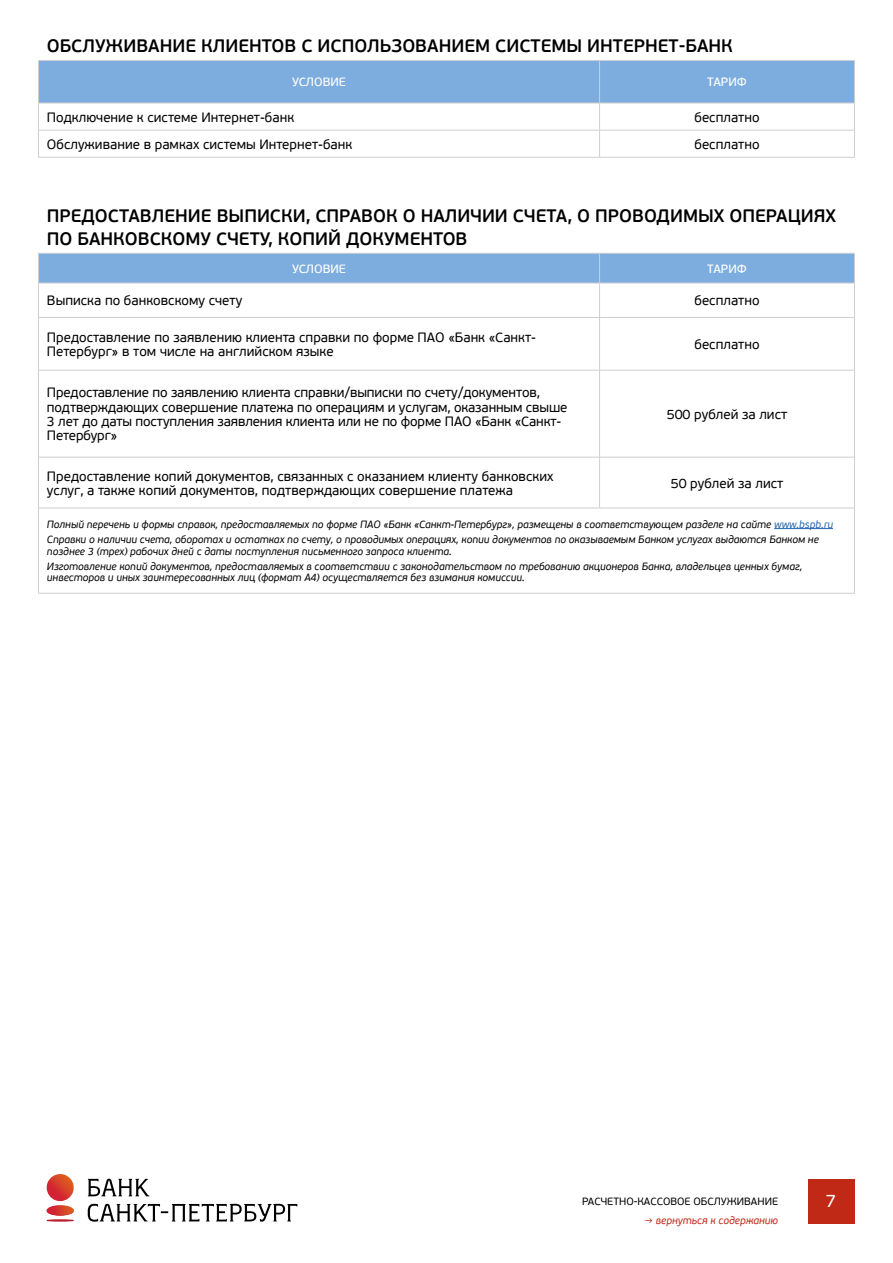
<style>
.page{position:relative;width:893px;height:1263px;background:#fff}
.page>*{position:absolute;margin:0;border:0;box-sizing:border-box;transform-origin:0 0}
.t1{font:600 18px/22.5px "PF Beau Sans Pro";color:#000}
.t2{font:18px "PF Beau Sans Pro";color:#fff}
.t3{font:13.5px/14.2px "PF Beau Sans Pro";color:#000}
.t4{font:12px "PF Beau Sans Pro Bbook";color:#fff}
.t5{font:italic 10.5px/15.5px "PF Beau Sans Pro";color:#000}
.t6{font:10.5px "PF Beau Sans Pro";color:#000}
.t7{font:italic 10.5px "PF Beau Sans Pro";color:#c02916}
.s1{color:#2666b0}
</style>
<div class="page">
<div style="left:808px;top:1179px;width:46px;height:45px;background:#c02916"></div>
<svg style="left:47px;top:1174px;width:27px;height:47px"></svg>
<svg style="left:88px;top:1179px;width:209px;height:42px"></svg>
<hr style="left:38px;top:157px;width:562px;height:1px;background:#cfcfcf">
<hr style="left:600px;top:157px;width:255px;height:1px;background:#cfcfcf">
<svg style="left:38px;top:60px;width:817px;height:97px"></svg>
<div style="left:39px;top:254px;width:815px;height:29px;background:#7dadde"></div>
<hr style="left:854px;top:508px;width:1px;height:85px;background:#cfcfcf">
<hr style="left:854px;top:253px;width:1px;height:30px;background:#cfcfcf">
<hr style="left:38px;top:593px;width:562px;height:1px;background:#cfcfcf">
<hr style="left:600px;top:593px;width:255px;height:1px;background:#cfcfcf">
<hr style="left:854px;top:283px;width:1px;height:34px;background:#cfcfcf">
<hr style="left:854px;top:318px;width:1px;height:52px;background:#cfcfcf">
<hr style="left:854px;top:370px;width:1px;height:87px;background:#cfcfcf">
<hr style="left:854px;top:457px;width:1px;height:51px;background:#cfcfcf">
<hr style="left:599px;top:253px;width:1px;height:30px;background:#cfcfcf">
<hr style="left:38px;top:253px;width:562px;height:1px;background:#cfcfcf">
<hr style="left:38px;top:253px;width:1px;height:30px;background:#cfcfcf">
<hr style="left:600px;top:253px;width:255px;height:1px;background:#cfcfcf">
<hr style="left:38px;top:283px;width:562px;height:1px;background:#cfcfcf">
<hr style="left:600px;top:283px;width:255px;height:1px;background:#cfcfcf">
<hr style="left:38px;top:283px;width:1px;height:34px;background:#cfcfcf">
<hr style="left:599px;top:283px;width:1px;height:34px;background:#cfcfcf">
<hr style="left:38px;top:318px;width:1px;height:52px;background:#cfcfcf">
<hr style="left:38px;top:370px;width:1px;height:87px;background:#cfcfcf">
<hr style="left:38px;top:317px;width:562px;height:1px;background:#cfcfcf">
<hr style="left:38px;top:370px;width:562px;height:1px;background:#cfcfcf">
<hr style="left:599px;top:318px;width:1px;height:52px;background:#cfcfcf">
<hr style="left:599px;top:370px;width:1px;height:87px;background:#cfcfcf">
<hr style="left:600px;top:317px;width:255px;height:1px;background:#cfcfcf">
<hr style="left:600px;top:370px;width:255px;height:1px;background:#cfcfcf">
<hr style="left:38px;top:457px;width:1px;height:51px;background:#cfcfcf">
<hr style="left:38px;top:457px;width:562px;height:1px;background:#cfcfcf">
<hr style="left:599px;top:457px;width:1px;height:51px;background:#cfcfcf">
<hr style="left:600px;top:457px;width:255px;height:1px;background:#cfcfcf">
<hr style="left:38px;top:508px;width:1px;height:85px;background:#cfcfcf">
<hr style="left:38px;top:508px;width:562px;height:1px;background:#cfcfcf">
<hr style="left:600px;top:508px;width:255px;height:1px;background:#cfcfcf">
<hr style="left:774px;top:528px;width:59px;height:1px;background:#2666b0">
<h1 class="t1" style="left:47px;top:35px;width:688px">ОБСЛУЖИВАНИЕ КЛИЕНТОВ С ИСПОЛЬЗОВАНИЕМ СИСТЕМЫ ИНТЕРНЕТ-БАНК</h1>
<p class="t4" style="left:292px;top:75px;width:56px">УСЛОВИЕ</p>
<p class="t4" style="left:707px;top:75px;width:41px">ТАРИФ</p>
<p class="t3" style="left:47px;top:110px;width:249px">Подключение к системе Интернет-банк</p>
<p class="t3" style="left:694px;top:110px;width:67px">бесплатно</p>
<p class="t3" style="left:47px;top:137px;width:307px">Обслуживание в рамках системы Интернет-банк</p>
<p class="t3" style="left:694px;top:137px;width:67px">бесплатно</p>
<h1 class="t1" style="left:47px;top:205px;width:791px">ПРЕДОСТАВЛЕНИЕ ВЫПИСКИ, СПРАВОК О НАЛИЧИИ СЧЕТА, О ПРОВОДИМЫХ ОПЕРАЦИЯХ<br>ПО БАНКОВСКОМУ СЧЕТУ, КОПИЙ ДОКУМЕНТОВ</h1>
<p class="t4" style="left:292px;top:261px;width:56px">УСЛОВИЕ</p>
<p class="t4" style="left:707px;top:261px;width:41px">ТАРИФ</p>
<p class="t3" style="left:47px;top:294px;width:197px">Выписка по банковскому счету</p>
<p class="t3" style="left:694px;top:294px;width:67px">бесплатно</p>
<p class="t3" style="left:47px;top:330px;width:491px">Предоставление по заявлению клиента справки по форме ПАО «Банк «Санкт-<br>Петербург» в том числе на английском языке</p>
<p class="t3" style="left:694px;top:337px;width:67px">бесплатно</p>
<p class="t3" style="left:47px;top:386px;width:522px">Предоставление по заявлению клиента справки/выписки по счету/документов, подтверждающих совершение платежа по операциям и услугам, оказанным свыше 3 лет до даты поступления заявления клиента или не по форме ПАО «Банк «Санкт-Петербург»</p>
<p class="t3" style="left:667px;top:407px;width:122px">500 рублей за лист</p>
<p class="t3" style="left:47px;top:469px;width:508px">Предоставление копий документов, связанных с оказанием клиенту банковских услуг, а также копий документов, подтверждающих совершение платежа</p>
<p class="t3" style="left:671px;top:476px;width:114px">50 рублей за лист</p>
<p class="t5" style="left:47px;top:517px;width:787px">Полный перечень и формы справок, предоставляемых по форме ПАО «Банк «Санкт-Петербург», размещены в соответствующем разделе на сайте <span class="s1">www.bspb.ru<br></span>Справки о наличии счета, оборотах и остатках по счету, о проводимых операциях, копии документов по оказываемым Банком услугах выдаются Банком не</p>
<p class="t5" style="left:47px;top:543px;width:757px">позднее 3 (трех) рабочих дней с даты поступления письменного запроса клиента.<br>Изготовление копий документов, предоставляемых в соответствии с законодательством по требованию акционеров Банка, владельцев ценных бумаг,</p>
<p class="t5" style="left:47px;top:570px;width:479px">инвесторов и иных заинтересованных лиц (формат А4) осуществляется без взимания комиссии.</p>
<p class="t6" style="left:582px;top:1196px;width:197px">РАСЧЕТНО-КАССОВОЕ ОБСЛУЖИВАНИЕ</p>
<h1 class="t2" style="left:826px;top:1191px;width:12px">7</h1>
<p class="t7" style="left:644px;top:1214px;width:135px">→ вернуться к содержанию</p>
</div>
